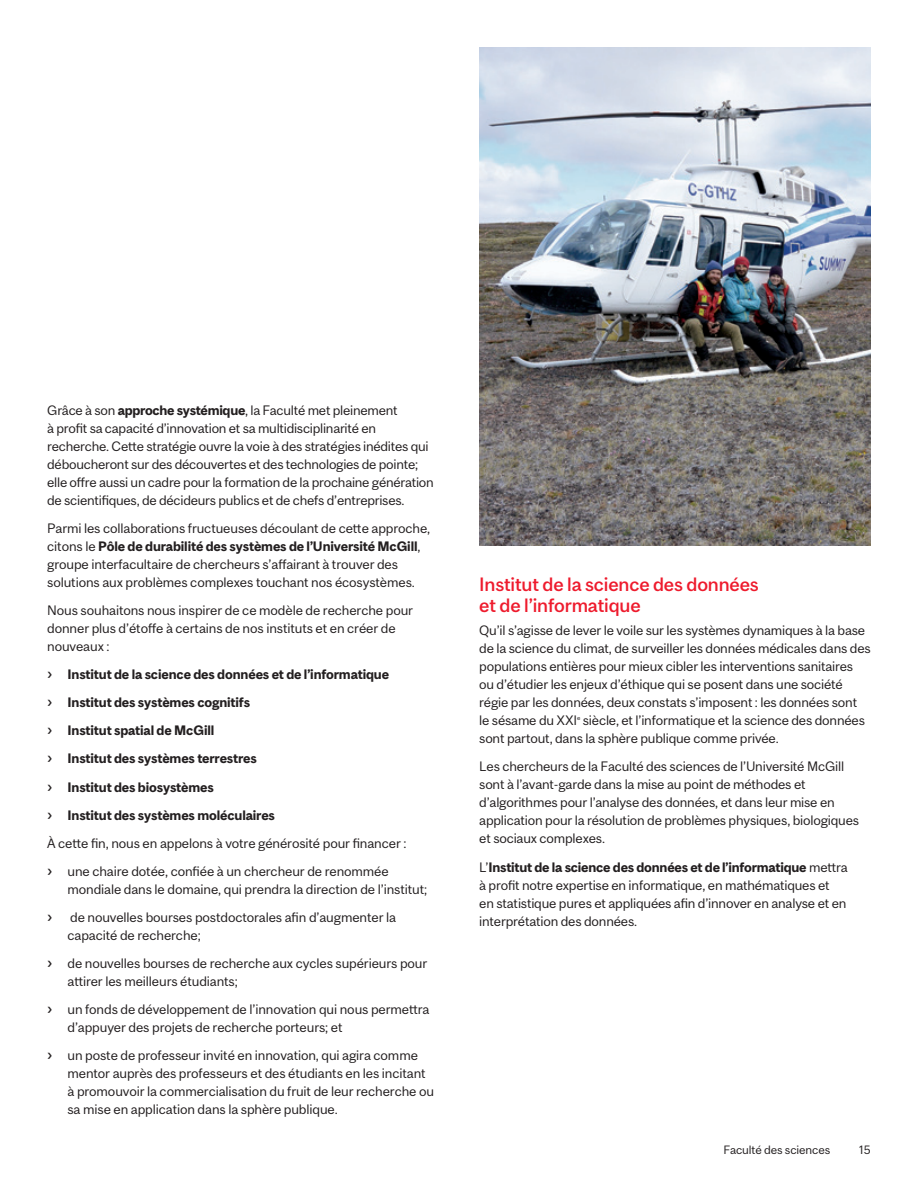
<style>
.page{position:relative;width:918px;height:1188px;background:#fff}
.page>*{position:absolute;margin:0;border:0;box-sizing:border-box;transform-origin:0 0}
.t1{font:500 18px/21px "Mc Gill Sans";letter-spacing:-.01em;color:#ee1b2d}
.t2{font:500 15.3px "Mc Gill Sans";color:#231f20}
.t3{font:12.75px/18px "Mc Gill Sans";letter-spacing:-.015em;color:#231f20}
.t4{font:700 12.75px "Mc Gill Sans";letter-spacing:-.01em;color:#231f20}
.t5{font:11.25px "Mc Gill Sans";letter-spacing:-.01em;color:#231f20}
.s1{font-weight:700}
.s2{font-weight:500;font-size:15.3px}
</style>
<div class="page">
<img style="left:479px;top:47px;width:392px;height:498px">
<p class="t3" style="left:47px;top:401px;width:388px">Grâce à son <span class="s1">approche systémique</span>, la Faculté met pleinement<br>à profit sa capacité d’innovation et sa multidisciplinarité en recherche. Cette stratégie ouvre la voie à des stratégies inédites qui déboucheront sur des découvertes et des technologies de pointe; elle offre aussi un cadre pour la formation de la prochaine génération de scientifiques, de décideurs publics et de chefs d’entreprises.</p>
<p class="t3" style="left:47px;top:519px;width:385px">Parmi les collaborations fructueuses découlant de cette approche, citons le <span class="s1">Pôle de durabilité des systèmes de l’Université McGill</span>, groupe interfacultaire de chercheurs s’affairant à trouver des solutions aux problèmes complexes touchant nos écosystèmes.</p>
<p class="t3" style="left:47px;top:601px;width:367px">Nous souhaitons nous inspirer de ce modèle de recherche pour donner plus d’étoffe à certains de nos instituts et en créer de nouveaux :</p>
<p class="t4" style="left:47px;top:666px;width:343px"><span class="s2">›</span> Institut de la science des données et de l’informatique</p>
<p class="t4" style="left:47px;top:695px;width:204px"><span class="s2">›</span> Institut des systèmes cognitifs</p>
<p class="t4" style="left:47px;top:723px;width:169px"><span class="s2">›</span> Institut spatial de McGill</p>
<p class="t4" style="left:47px;top:751px;width:211px"><span class="s2">›</span> Institut des systèmes terrestres</p>
<p class="t4" style="left:47px;top:779px;width:168px"><span class="s2">›</span> Institut des biosystèmes</p>
<p class="t4" style="left:47px;top:807px;width:229px"><span class="s2">›</span> Institut des systèmes moléculaires</p>
<p class="t3" style="left:47px;top:834px;width:361px">À cette fin, nous en appelons à votre générosité pour financer :</p>
<p class="t3" style="left:68px;top:862px;width:361px;text-indent:-20px"><span class="s2">›</span> une chaire dotée, confiée à un chercheur de renommée mondiale dans le domaine, qui prendra la direction de l’institut;</p>
<p class="t2" style="left:47px;top:907px;width:7px">›</p>
<p class="t3" style="left:68px;top:908px;width:330px">de nouvelles bourses postdoctorales afin d’augmenter la capacité de recherche;</p>
<p class="t3" style="left:68px;top:954px;width:361px;text-indent:-20px"><span class="s2">›</span> de nouvelles bourses de recherche aux cycles supérieurs pour attirer les meilleurs étudiants;</p>
<p class="t3" style="left:68px;top:1000px;width:363px;text-indent:-20px"><span class="s2">›</span> un fonds de développement de l’innovation qui nous permettra d’appuyer des projets de recherche porteurs; et</p>
<p class="t3" style="left:68px;top:1047px;width:368px;text-indent:-20px"><span class="s2">›</span> un poste de professeur invité en innovation, qui agira comme mentor auprès des professeurs et des étudiants en les incitant à promouvoir la commercialisation du fruit de leur recherche ou sa mise en application dans la sphère publique.</p>
<h1 class="t1" style="left:479px;top:574px;width:281px">Institut de la science des données et de l’informatique</h1>
<p class="t3" style="left:479px;top:621px;width:393px">Qu’il s’agisse de lever le voile sur les systèmes dynamiques à la base de la science du climat, de surveiller les données médicales dans des populations entières pour mieux cibler les interventions sanitaires ou d’étudier les enjeux d’éthique qui se posent dans une société régie par les données, deux constats s’imposent : les données sont<br>le sésame du XXI<sup>e</sup> siècle, et l’informatique et la science des données sont partout, dans la sphère publique comme privée.</p>
<p class="t3" style="left:479px;top:758px;width:381px">Les chercheurs de la Faculté des sciences de l’Université McGill sont à l’avant-garde dans la mise au point de méthodes et d’algorithmes pour l’analyse des données, et dans leur mise en application pour la résolution de problèmes physiques, biologiques et sociaux complexes.</p>
<p class="t3" style="left:479px;top:858px;width:370px">L’<span class="s1">Institut de la science des données et de l’informatique</span> mettra à profit notre expertise en informatique, en mathématiques et<br>en statistique pures et appliquées afin d’innover en analyse et en interprétation des données.</p>
<p class="t5" style="left:723px;top:1143px;width:108px">Faculté des sciences</p>
<p class="t5" style="left:859px;top:1143px;width:13px">15</p>
</div>
